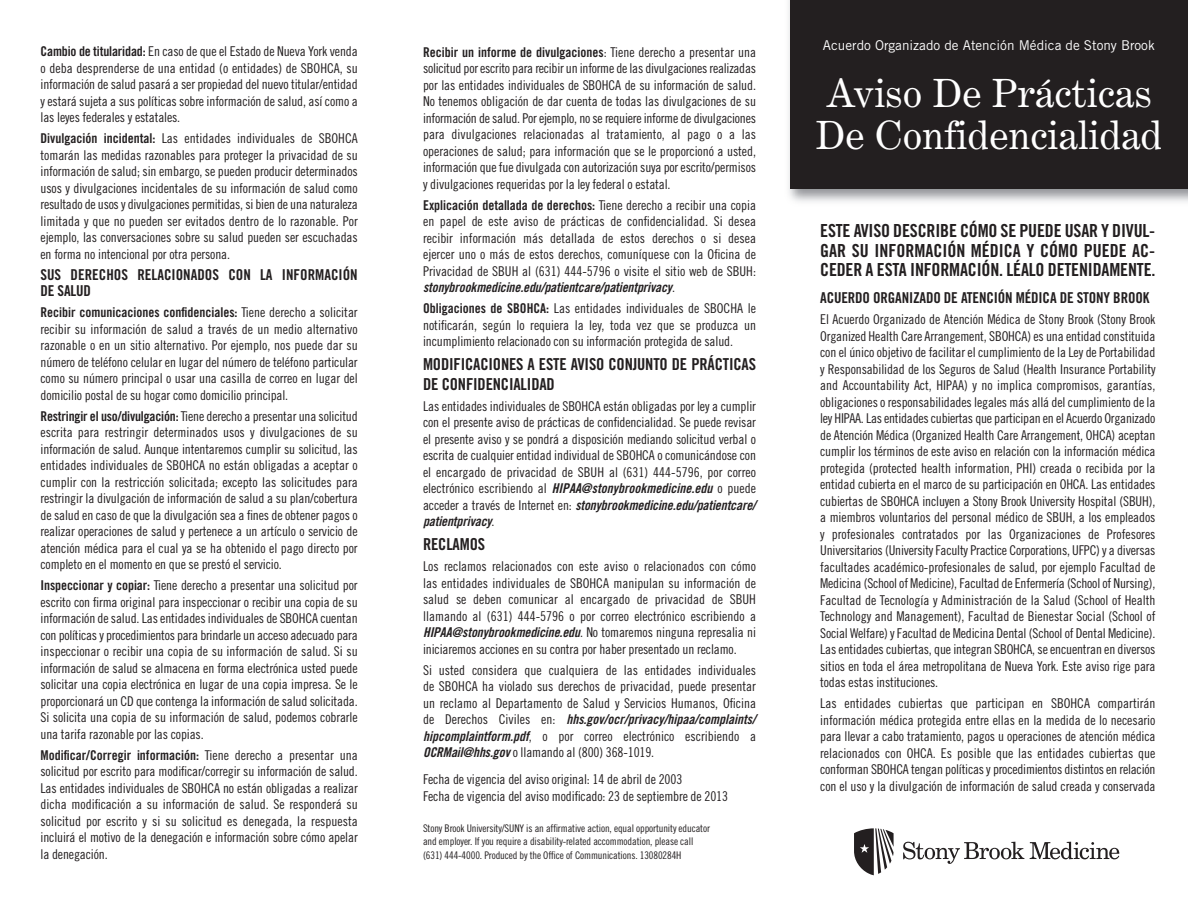
<style>
.page{position:relative;width:1188px;height:918px;background:#fff}
.page>*{position:absolute;margin:0;border:0;box-sizing:border-box;transform-origin:0 0}
.t1{font:39px/42px "Century Expanded";color:#fff}
.t2{font:18px/19.5px "Trade Gothic LT Std Bd Cn 20";letter-spacing:-.01em;color:#231f20;text-align:justify}
.t3{font:16.5px/19.5px "Trade Gothic LT Std Bd Cn 20";letter-spacing:-.01em;color:#231f20}
.t4{font:15px/16.5px "Trade Gothic LT Std Bd Cn 20";letter-spacing:-.01em;color:#231f20}
.t5{font:13.5px/16.5px "Trade Gothic LT Std Cn 18";letter-spacing:-.01em;color:#231f20;text-align:justify}
.t6{font:13.5px "Trade Gothic LT Std Bd Cn 20";color:#231f20}
.t7{font:13.5px/16.5px "Trade Gothic LT Std Bd Cn 20 Obl";letter-spacing:-.01em;color:#231f20}
.t8{font:13.5px "Trade Gothic LT Std";color:#fff}
.t9{font:10.5px/13.5px "Trade Gothic LT Std Cn 18";letter-spacing:-.01em;color:#231f20}
.s1{font-family:"Trade Gothic LT Std Bd Cn 20"}
.s2{font-family:"Trade Gothic LT Std Cn 18"}
.s3{font-family:"Trade Gothic LT Std Bd Cn 20 Obl"}
</style>
<div class="page">
<div style="left:790px;top:0;width:398px;height:189px;background:#231f20"></div>
<svg style="left:903px;top:842px;width:121px;height:22px"></svg>
<svg style="left:1030px;top:842px;width:89px;height:17px"></svg>
<svg style="left:854px;top:828px;width:40px;height:47px"></svg>
<p class="t5" style="left:41px;top:44px;width:319px"><span class="s1">Cambio de titularidad:</span> En caso de que el Estado de Nueva York venda o deba desprenderse de una entidad (o entidades) de SBOHCA, su información de salud pasará a ser propiedad del nuevo titular/entidad y estará sujeta a sus políticas sobre información de salud, así como a las leyes federales y estatales.</p>
<p class="t5" style="left:41px;top:131px;width:319px"><span class="s1">Divulgación incidental:</span> Las entidades individuales de SBOHCA tomarán las medidas razonables para proteger la privacidad de su información de salud; sin embargo, se pueden producir determinados usos y divulgaciones incidentales de su información de salud como resultado de usos y divulgaciones permitidas, si bien de una naturaleza limitada y que no pueden ser evitados dentro de lo razonable. Por ejemplo, las conversaciones sobre su salud pueden ser escuchadas en forma no intencional por otra persona.</p>
<p class="t4" style="left:40px;top:267px;width:319px">SUS DERECHOS RELACIONADOS CON LA INFORMACIÓN<br>DE SALUD</p>
<p class="t6" style="left:40px;top:307px;width:319px">Recibir comunicaciones confidenciales: <span class="s2">Tiene derecho a solicitar</span></p>
<p class="t5" style="left:40px;top:322px;width:319px">recibir su información de salud a través de un medio alternativo razonable o en un sitio alternativo. Por ejemplo, nos puede dar su número de teléfono celular en lugar del número de teléfono particular como su número principal o usar una casilla de correo en lugar del domicilio postal de su hogar como domicilio principal.</p>
<p class="t5" style="left:40px;top:409px;width:319px"><span class="s1">Restringir el uso/divulgación:</span> Tiene derecho a presentar una solicitud escrita para restringir determinados usos y divulgaciones de su información de salud. Aunque intentaremos cumplir su solicitud, las entidades individuales de SBOHCA no están obligadas a aceptar o cumplir con la restricción solicitada; excepto las solicitudes para restringir la divulgación de información de salud a su plan/cobertura de salud en caso de que la divulgación sea a fines de obtener pagos o realizar operaciones de salud y pertenece a un artículo o servicio de atención médica para el cual ya se ha obtenido el pago directo por completo en el momento en que se prestó el servicio.</p>
<p class="t5" style="left:40px;top:578px;width:319px"><span class="s1">Inspeccionar y copiar:</span> Tiene derecho a presentar una solicitud por escrito con firma original para inspeccionar o recibir una copia de su información de salud. Las entidades individuales de SBOHCA cuentan con políticas y procedimientos para brindarle un acceso adecuado para inspeccionar o recibir una copia de su información de salud. Si su información de salud se almacena en forma electrónica usted puede solicitar una copia electrónica en lugar de una copia impresa. Se le proporcionará un CD que contenga la información de salud solicitada.<br>Si solicita una copia de su información de salud, podemos cobrarle una tarifa razonable por las copias.</p>
<p class="t6" style="left:41px;top:750px;width:319px">Modificar/Corregir información: <span class="s2">Tiene derecho a presentar una</span></p>
<p class="t5" style="left:41px;top:764px;width:319px">solicitud por escrito para modificar/corregir su información de salud.<br>Las entidades individuales de SBOHCA no están obligadas a realizar dicha modificación a su información de salud. Se responderá su solicitud por escrito y si su solicitud es denegada, la respuesta incluirá el motivo de la denegación e información sobre cómo apelar la denegación.</p>
<p class="t6" style="left:423px;top:47px;width:334px">Recibir un informe de divulgaciones<span class="s2">: Tiene derecho a presentar una</span></p>
<p class="t5" style="left:423px;top:62px;width:334px">solicitud por escrito para recibir un informe de las divulgaciones realizadas por las entidades individuales de SBOHCA de su información de salud.<br>No tenemos obligación de dar cuenta de todas las divulgaciones de su información de salud. Por ejemplo, no se requiere informe de divulgaciones para divulgaciones relacionadas al tratamiento, al pago o a las operaciones de salud; para información que se le proporcionó a usted, información que fue divulgada con autorización suya por escrito/permisos y divulgaciones requeridas por la ley federal o estatal.</p>
<p class="t6" style="left:423px;top:200px;width:334px">Explicación detallada de derechos: <span class="s2">Tiene derecho a recibir una copia</span></p>
<p class="t5" style="left:423px;top:215px;width:334px">en papel de este aviso de prácticas de confidencialidad. Si desea recibir información más detallada de estos derechos o si desea ejercer uno o más de estos derechos, comuníquese con la Oficina de Privacidad de SBUH al (631) 444-5796 o visite el sitio web de SBUH:</p>
<p class="t7" style="left:423px;top:281px;width:253px">stonybrookmedicine.edu/patientcare/patientprivacy<span class="s2">.</span></p>
<p class="t5" style="left:423px;top:302px;width:334px"><span class="s1">Obligaciones de SBOHCA:</span> Las entidades individuales de SBOCHA le notificarán, según lo requiera la ley, toda vez que se produzca un incumplimiento relacionado con su información protegida de salud.</p>
<p class="t3" style="left:423px;top:356px;width:334px">MODIFICACIONES A ESTE AVISO CONJUNTO DE PRÁCTICAS<br>DE CONFIDENCIALIDAD</p>
<p class="t5" style="left:423px;top:399px;width:334px">Las entidades individuales de SBOHCA están obligadas por ley a cumplir con el presente aviso de prácticas de confidencialidad. Se puede revisar el presente aviso y se pondrá a disposición mediando solicitud verbal o escrita de cualquier entidad individual de SBOHCA o comunicándose con el encargado de privacidad de SBUH al (631) 444-5796, por correo electrónico escribiendo al <span class="s3">HIPAA@stonybrookmedicine.edu</span> o puede</p>
<p class="t7" style="left:423px;top:498px;width:334px"><span class="s2">acceder a través de Internet en:</span> stonybrookmedicine.edu/patientcare/ patientprivacy<span class="s2">.</span></p>
<p class="t3" style="left:423px;top:536px;width:64px">RECLAMOS</p>
<p class="t5" style="left:423px;top:560px;width:334px">Los reclamos relacionados con este aviso o relacionados con cómo las entidades individuales de SBOHCA manipulan su información de salud se deben comunicar al encargado de privacidad de SBUH llamando al (631) 444-5796 o por correo electrónico escribiendo a <span class="s3">HIPAA@stonybrookmedicine.edu</span>. No tomaremos ninguna represalia ni iniciaremos acciones en su contra por haber presentado un reclamo.</p>
<p class="t5" style="left:423px;top:663px;width:334px">Si usted considera que cualquiera de las entidades individuales de SBOHCA ha violado sus derechos de privacidad, puede presentar un reclamo al Departamento de Salud y Servicios Humanos, Oficina</p>
<p class="t7" style="left:423px;top:713px;width:334px"><span class="s2">de Derechos Civiles en:</span> hhs.gov/ocr/privacy/hipaa/complaints/</p>
<p class="t5" style="left:423px;top:729px;width:334px"><span class="s3">hipcomplaintform.pdf</span>, o por correo electrónico escribiendo a<br><span class="s3">OCRMail@hhs.gov</span> o llamando al (800) 368-1019.</p>
<p class="t5" style="left:423px;top:773px;width:306px">Fecha de vigencia del aviso original: 14 de abril de 2003<br>Fecha de vigencia del aviso modificado: 23 de septiembre de 2013</p>
<p class="t9" style="left:423px;top:822px;width:288px">Stony Brook University/SUNY is an affirmative action, equal opportunity educator and employer. If you require a disability-related accommodation, please call (631) 444-4000. Produced by the Office of Communications. 13080284H</p>
<p class="t8" style="left:823px;top:40px;width:333px">Acuerdo Organizado de Atención Médica de Stony Brook</p>
<h1 class="t1" style="left:815px;top:76px;width:349px">Aviso De Prácticas<br>De Confidencialidad</h1>
<h2 class="t2" style="left:820px;top:222px;width:337px">ESTE AVISO DESCRIBE CÓMO SE PUEDE USAR Y DIVUL-GAR SU INFORMACIÓN MÉDICA Y CÓMO PUEDE AC-CEDER A ESTA INFORMACIÓN. LÉALO DETENIDAMENTE.</h2>
<p class="t4" style="left:820px;top:291px;width:331px">ACUERDO ORGANIZADO DE ATENCIÓN MÉDICA DE STONY BROOK</p>
<p class="t5" style="left:820px;top:312px;width:337px">El Acuerdo Organizado de Atención Médica de Stony Brook (Stony Brook Organized Health Care Arrangement, SBOHCA) es una entidad constituida con el único objetivo de facilitar el cumplimiento de la Ley de Portabilidad y Responsabilidad de los Seguros de Salud (Health Insurance Portability and Accountability Act, HIPAA) y no implica compromisos, garantías, obligaciones o responsabilidades legales más allá del cumplimiento de la ley HIPAA. Las entidades cubiertas que participan en el Acuerdo Organizado de Atención Médica (Organized Health Care Arrangement, OHCA) aceptan cumplir los términos de este aviso en relación con la información médica protegida (protected health information, PHI) creada o recibida por la entidad cubierta en el marco de su participación en OHCA. Las entidades cubiertas de SBOHCA incluyen a Stony Brook University Hospital (SBUH), a miembros voluntarios del personal médico de SBUH, a los empleados y profesionales contratados por las Organizaciones de Profesores Universitarios (University Faculty Practice Corporations, UFPC) y a diversas facultades académico-profesionales de salud, por ejemplo Facultad de Medicina (School of Medicine), Facultad de Enfermería (School of Nursing), Facultad de Tecnología y Administración de la Salud (School of Health Technology and Management), Facultad de Bienestar Social (School of Social Welfare) y Facultad de Medicina Dental (School of Dental Medicine).<br>Las entidades cubiertas, que integran SBOHCA, se encuentran en diversos sitios en toda el área metropolitana de Nueva York. Este aviso rige para todas estas instituciones.</p>
<p class="t5" style="left:820px;top:696px;width:337px">Las entidades cubiertas que participan en SBOHCA compartirán información médica protegida entre ellas en la medida de lo necesario para llevar a cabo tratamiento, pagos u operaciones de atención médica relacionados con OHCA. Es posible que las entidades cubiertas que conforman SBOHCA tengan políticas y procedimientos distintos en relación con el uso y la divulgación de información de salud creada y conservada</p>
</div>
